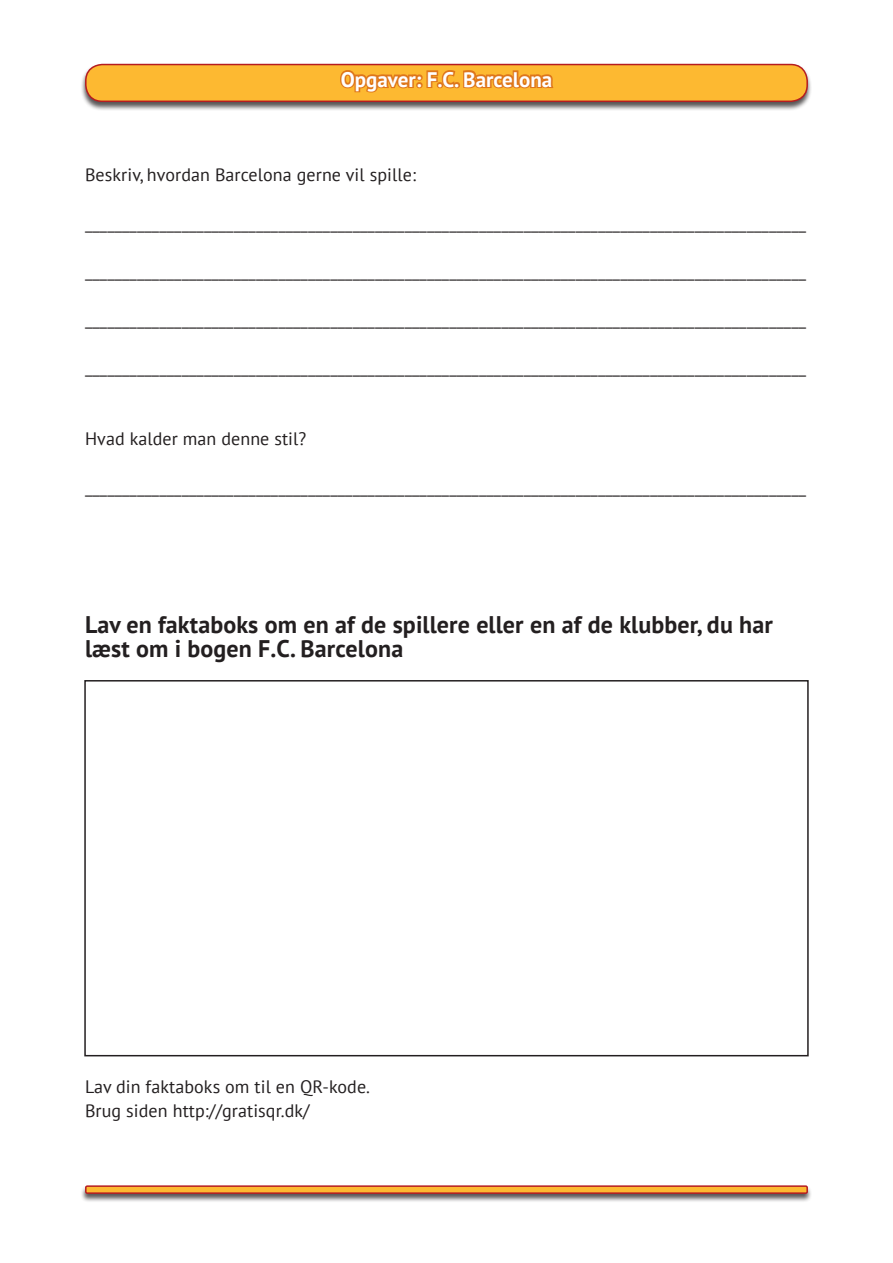
<style>
.page{position:relative;width:893px;height:1263px;background:#fff}
.page>*{position:absolute;margin:0;border:0;box-sizing:border-box;transform-origin:0 0}
.Mellemrubrik{font:700 24px/24px "PT Sans";letter-spacing:.005em;color:#231f20}
.t1{font:700 21px "PT Sans";color:#fff}
.Brødtekst{font:18px "PT Sans";letter-spacing:.005em;color:#231f20}
</style>
<div class="page">
<div style="left:80px;top:63px;width:733px;height:48px;background:#231f20;opacity:.75"></div>
<div style="left:86px;top:65px;width:721px;height:36px;background:#fdb931;border-radius:16px"></div>
<div style="left:85px;top:64px;width:723px;height:38px;border:2px solid #b61c20;border-radius:16px"></div>
<div style="left:80px;top:1185px;width:733px;height:18px;background:#231f20;opacity:.75"></div>
<div style="left:86px;top:1186px;width:721px;height:7px;background:#fdb931;border-radius:2px"></div>
<div style="left:85px;top:1185px;width:723px;height:9px;border:2px solid #b61c20;border-radius:2px"></div>
<svg style="left:340px;top:70px;width:214px;height:23px"></svg>
<div style="left:84px;top:680px;width:725px;height:376px;border:2px solid #231f20"></div>
<p class="t1" style="left:341px;top:65px;width:213px">Opgaver: F.C. Barcelona</p>
<p class="Brødtekst" style="left:85px;top:163px;width:332px">Beskriv, hvordan Barcelona gerne vil spille:</p>
<p class="Brødtekst" style="left:85px;top:211px;width:723px">_________________________________________________________________________________________________</p>
<p class="Brødtekst" style="left:85px;top:259px;width:723px">_________________________________________________________________________________________________</p>
<p class="Brødtekst" style="left:85px;top:307px;width:723px">_________________________________________________________________________________________________</p>
<p class="Brødtekst" style="left:85px;top:355px;width:723px">_________________________________________________________________________________________________</p>
<p class="Brødtekst" style="left:85px;top:427px;width:223px">Hvad kalder man denne stil?</p>
<p class="Brødtekst" style="left:85px;top:475px;width:723px">_________________________________________________________________________________________________</p>
<p class="Mellemrubrik" style="left:85px;top:612px;width:689px">Lav en faktaboks om en af de spillere eller en af de klubber, du har læst om i bogen F.C. Barcelona</p>
<p class="Brødtekst" style="left:85px;top:1075px;width:287px">Lav din faktaboks om til en QR-kode.</p>
<p class="Brødtekst" style="left:85px;top:1099px;width:226px">Brug siden http://gratisqr.dk/</p>
</div>
